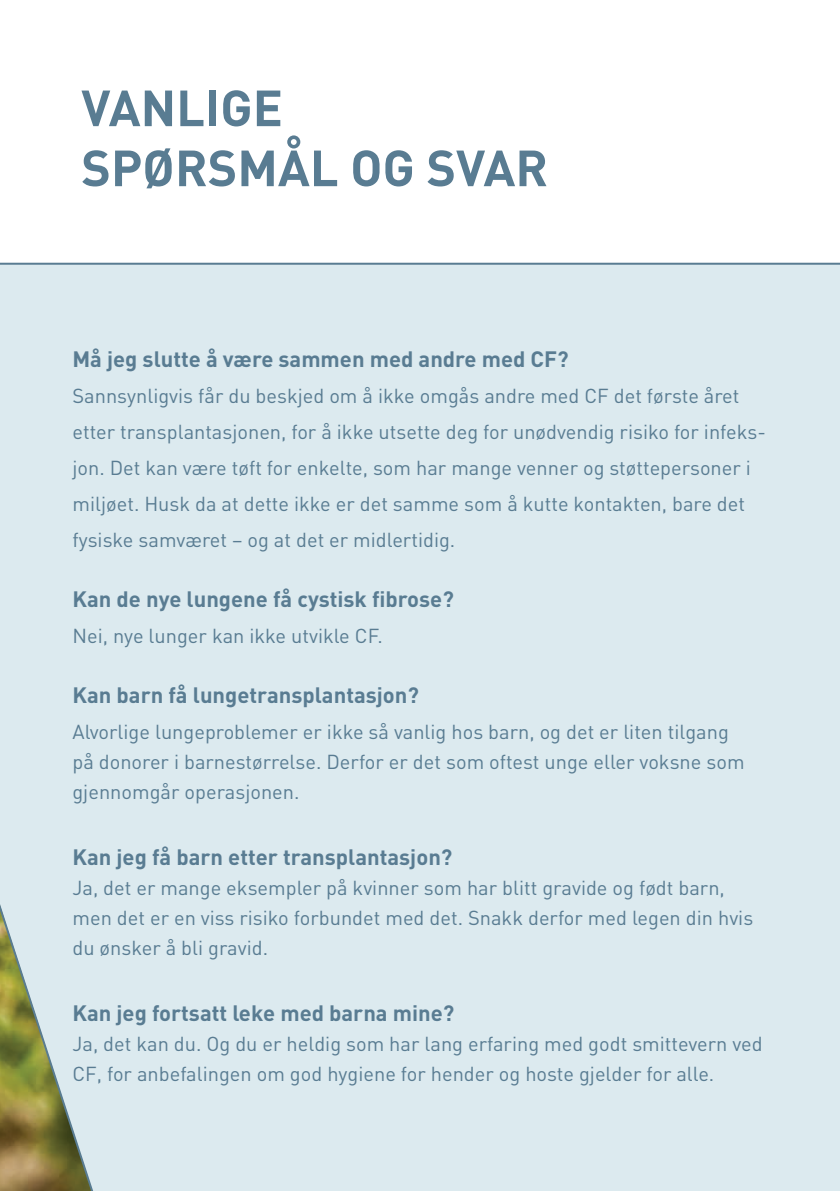
<style>
.page{position:relative;width:840px;height:1191px;background:#fff}
.page>*{position:absolute;margin:0;border:0;box-sizing:border-box;transform-origin:0 0}
.t1{font:700 50px/60px "DIN";color:#597c92}
.t2{font:700 22px "DIN";color:#597c92}
.t3{font:20px/30px "DIN";color:#597c92}
</style>
<div class="page">
<div style="left:103px;top:265px;width:736px;height:926px;background:#dceaef"></div>
<svg style="left:0;top:262px;width:103px;height:929px"></svg>
<hr style="left:0;top:263px;width:839px;height:2px;background:#597c92">
<h1 class="t1" style="left:81px;top:76px;width:468px">VANLIGE<br>SPØRSMÅL OG SVAR</h1>
<p class="t2" style="left:72px;top:345px;width:497px">Må jeg slutte å være sammen med andre med CF?</p>
<p class="t3" style="left:72px;top:377px;width:694px;line-height:36px">Sannsynligvis får du beskjed om å ikke omgås andre med CF det første året etter transplantasjonen, for å ikke utsette deg for unødvendig risiko for infeks&shy;jon. Det kan være tøft for enkelte, som har mange venner og støttepersoner i miljøet. Husk da at dette ikke er det samme som å kutte kontakten, bare det fysiske samværet – og at det er midlertidig.</p>
<p class="t2" style="left:72px;top:585px;width:382px">Kan de nye lungene få cystisk fibrose?</p>
<p class="t3" style="left:72px;top:620px;width:311px">Nei, nye lunger kan ikke utvikle CF.</p>
<p class="t2" style="left:72px;top:681px;width:348px">Kan barn få lungetransplantasjon?</p>
<p class="t3" style="left:72px;top:716px;width:673px">Alvorlige lungeproblemer er ikke så vanlig hos barn, og det er liten tilgang på donorer i barnestørrelse. Derfor er det som oftest unge eller voksne som gjennomgår operasjonen.</p>
<p class="t2" style="left:72px;top:843px;width:381px">Kan jeg få barn etter transplantasjon?</p>
<p class="t3" style="left:72px;top:872px;width:682px">Ja, det er mange eksempler på kvinner som har blitt gravide og født barn, men det er en viss risiko forbundet med det. Snakk derfor med legen din hvis du ønsker å bli gravid.</p>
<p class="t2" style="left:72px;top:999px;width:383px">Kan jeg fortsatt leke med barna mine?</p>
<p class="t3" style="left:72px;top:1028px;width:691px">Ja, det kan du. Og du er heldig som har lang erfaring med godt smittevern ved<br>CF, for anbefalingen om god hygiene for hender og hoste gjelder for alle.</p>
</div>
